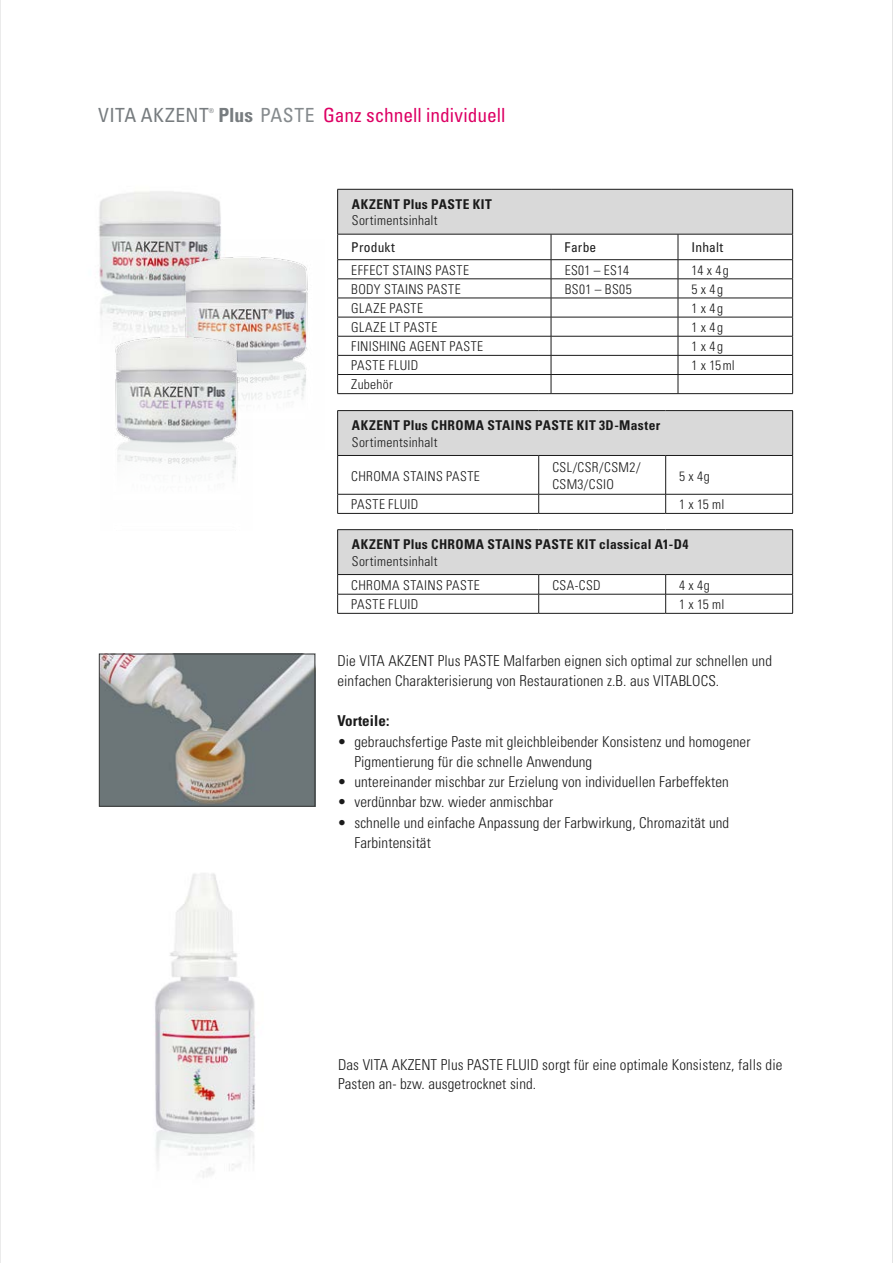
<style>
.page{position:relative;width:893px;height:1263px;background:#fff}
.page>*{position:absolute;margin:0;border:0;box-sizing:border-box;transform-origin:0 0}
.t1{font:condensed 19.5px "Univers LT";color:#dd0064}
.t2{font:condensed 19.5px "Univers LT";letter-spacing:.025em;color:#777c7f}
.t3{font:300 condensed 15px/20.2px "Univers LT";letter-spacing:.01em;color:#1a1a1a}
.t4{font:700 condensed 15px "Univers LT";letter-spacing:.01em;color:#1a1a1a}
.t5{font:300 condensed 13.5px/16.5px "Univers LT";letter-spacing:.025em;color:#1a1a1a}
.t6{font:700 condensed 13.5px "Univers LT";letter-spacing:.03em;color:#1a1a1a}
.t7{font:condensed 13.5px "Univers LT";letter-spacing:.015em;color:#1a1a1a}
.t8{font:condensed 6.6px "Univers LT";color:#777c7f}
.s1{font-weight:700;color:#777c7f}
.s2{color:#858a8d}
</style>
<div class="page">
<img style="left:155px;top:873px;width:101px;height:305px">
<img style="left:101px;top:656px;width:212px;height:148px">
<div style="left:99px;top:654px;width:216px;height:152px;border:1px solid #3b3b3a"></div>
<img style="left:99px;top:191px;width:122px;height:129px">
<img style="left:172px;top:239px;width:136px;height:160px">
<img style="left:113px;top:320px;width:140px;height:159px">
<hr style="left:0;top:0;width:1px;height:1263px;background:#dadada">
<hr style="left:892px;top:0;width:1px;height:1263px;background:#dadada">
<div style="left:338px;top:411px;width:455px;height:44px;background:#d9d9d9"></div>
<hr style="left:792px;top:411px;width:1px;height:44px;background:#1a1a1a">
<hr style="left:337px;top:455px;width:202px;height:1px;background:#1a1a1a">
<hr style="left:539px;top:455px;width:127px;height:1px;background:#1a1a1a">
<hr style="left:666px;top:455px;width:127px;height:1px;background:#1a1a1a">
<hr style="left:337px;top:410px;width:202px;height:1px;background:#1a1a1a">
<hr style="left:337px;top:411px;width:1px;height:44px;background:#1a1a1a">
<hr style="left:539px;top:410px;width:127px;height:1px;background:#1a1a1a">
<hr style="left:666px;top:410px;width:127px;height:1px;background:#1a1a1a">
<hr style="left:337px;top:456px;width:1px;height:38px;background:#1a1a1a">
<hr style="left:538px;top:456px;width:1px;height:38px;background:#1a1a1a">
<hr style="left:665px;top:456px;width:1px;height:38px;background:#1a1a1a">
<hr style="left:792px;top:456px;width:1px;height:38px;background:#1a1a1a">
<hr style="left:337px;top:494px;width:202px;height:1px;background:#1a1a1a">
<svg style="left:337px;top:494px;width:1px;height:19px"></svg>
<hr style="left:539px;top:494px;width:127px;height:1px;background:#1a1a1a">
<svg style="left:538px;top:494px;width:1px;height:19px"></svg>
<hr style="left:666px;top:494px;width:127px;height:1px;background:#1a1a1a">
<svg style="left:665px;top:494px;width:1px;height:19px"></svg>
<svg style="left:792px;top:494px;width:1px;height:19px"></svg>
<hr style="left:337px;top:513px;width:202px;height:1px;background:#1a1a1a">
<hr style="left:539px;top:513px;width:127px;height:1px;background:#1a1a1a">
<hr style="left:666px;top:513px;width:127px;height:1px;background:#1a1a1a">
<div style="left:338px;top:189px;width:455px;height:45px;background:#d9d9d9"></div>
<hr style="left:792px;top:189px;width:1px;height:45px;background:#1a1a1a">
<hr style="left:337px;top:234px;width:214px;height:1px;background:#1a1a1a">
<hr style="left:551px;top:234px;width:127px;height:1px;background:#1a1a1a">
<hr style="left:678px;top:234px;width:115px;height:1px;background:#1a1a1a">
<hr style="left:337px;top:189px;width:214px;height:1px;background:#1a1a1a">
<hr style="left:337px;top:189px;width:1px;height:45px;background:#1a1a1a">
<hr style="left:551px;top:189px;width:127px;height:1px;background:#1a1a1a">
<hr style="left:678px;top:189px;width:115px;height:1px;background:#1a1a1a">
<hr style="left:337px;top:259px;width:214px;height:1px;background:#1a1a1a">
<hr style="left:551px;top:259px;width:127px;height:1px;background:#1a1a1a">
<hr style="left:678px;top:259px;width:115px;height:1px;background:#1a1a1a">
<hr style="left:337px;top:279px;width:214px;height:1px;background:#1a1a1a">
<hr style="left:551px;top:279px;width:127px;height:1px;background:#1a1a1a">
<hr style="left:678px;top:279px;width:115px;height:1px;background:#1a1a1a">
<hr style="left:337px;top:298px;width:214px;height:1px;background:#1a1a1a">
<hr style="left:551px;top:298px;width:127px;height:1px;background:#1a1a1a">
<hr style="left:678px;top:298px;width:115px;height:1px;background:#1a1a1a">
<hr style="left:337px;top:317px;width:214px;height:1px;background:#1a1a1a">
<hr style="left:551px;top:317px;width:127px;height:1px;background:#1a1a1a">
<hr style="left:678px;top:317px;width:115px;height:1px;background:#1a1a1a">
<hr style="left:337px;top:336px;width:214px;height:1px;background:#1a1a1a">
<hr style="left:551px;top:336px;width:127px;height:1px;background:#1a1a1a">
<hr style="left:678px;top:336px;width:115px;height:1px;background:#1a1a1a">
<hr style="left:337px;top:355px;width:214px;height:1px;background:#1a1a1a">
<hr style="left:551px;top:355px;width:127px;height:1px;background:#1a1a1a">
<hr style="left:678px;top:355px;width:115px;height:1px;background:#1a1a1a">
<hr style="left:337px;top:374px;width:214px;height:1px;background:#1a1a1a">
<svg style="left:337px;top:234px;width:1px;height:159px"></svg>
<hr style="left:551px;top:374px;width:127px;height:1px;background:#1a1a1a">
<svg style="left:551px;top:234px;width:1px;height:159px"></svg>
<hr style="left:678px;top:374px;width:115px;height:1px;background:#1a1a1a">
<svg style="left:678px;top:234px;width:1px;height:159px"></svg>
<svg style="left:792px;top:234px;width:1px;height:159px"></svg>
<hr style="left:337px;top:393px;width:214px;height:1px;background:#1a1a1a">
<hr style="left:551px;top:393px;width:127px;height:1px;background:#1a1a1a">
<hr style="left:678px;top:393px;width:115px;height:1px;background:#1a1a1a">
<div style="left:338px;top:530px;width:455px;height:44px;background:#d9d9d9"></div>
<hr style="left:792px;top:530px;width:1px;height:44px;background:#1a1a1a">
<hr style="left:337px;top:574px;width:202px;height:1px;background:#1a1a1a">
<hr style="left:539px;top:574px;width:127px;height:1px;background:#1a1a1a">
<hr style="left:666px;top:574px;width:127px;height:1px;background:#1a1a1a">
<hr style="left:337px;top:529px;width:202px;height:1px;background:#1a1a1a">
<hr style="left:337px;top:530px;width:1px;height:44px;background:#1a1a1a">
<hr style="left:539px;top:529px;width:127px;height:1px;background:#1a1a1a">
<hr style="left:666px;top:529px;width:127px;height:1px;background:#1a1a1a">
<hr style="left:337px;top:594px;width:202px;height:1px;background:#1a1a1a">
<svg style="left:337px;top:575px;width:1px;height:38px"></svg>
<hr style="left:539px;top:594px;width:127px;height:1px;background:#1a1a1a">
<svg style="left:538px;top:575px;width:1px;height:38px"></svg>
<hr style="left:666px;top:594px;width:127px;height:1px;background:#1a1a1a">
<svg style="left:665px;top:575px;width:1px;height:38px"></svg>
<svg style="left:792px;top:575px;width:1px;height:38px"></svg>
<hr style="left:337px;top:613px;width:202px;height:1px;background:#1a1a1a">
<hr style="left:539px;top:613px;width:127px;height:1px;background:#1a1a1a">
<hr style="left:666px;top:613px;width:127px;height:1px;background:#1a1a1a">
<h1 class="t2" style="left:98px;top:103px;width:112px">VITA AKZENT</h1>
<p class="t8" style="left:209px;top:106px;width:7px">®</p>
<h1 class="t1" style="left:218px;top:103px;width:288px"><span class="s1">Plus</span> <span class="s2">PASTE</span> Ganz schnell individuell</h1>
<p class="t6" style="left:352px;top:196px;width:142px">AKZENT Plus PASTE KIT</p>
<p class="t5" style="left:352px;top:212px;width:87px">Sortimentsinhalt</p>
<p class="t7" style="left:351px;top:239px;width:45px">Produkt</p>
<p class="t7" style="left:565px;top:239px;width:33px">Farbe</p>
<p class="t7" style="left:692px;top:239px;width:33px">Inhalt</p>
<p class="t5" style="left:351px;top:262px;width:119px">EFFECT STAINS PASTE</p>
<p class="t5" style="left:565px;top:262px;width:66px">ES01 – ES14</p>
<p class="t5" style="left:692px;top:262px;width:39px">14 x 4g</p>
<p class="t5" style="left:351px;top:281px;width:111px">BODY STAINS PASTE</p>
<p class="t5" style="left:565px;top:281px;width:69px">BS01 – BS05</p>
<p class="t5" style="left:692px;top:281px;width:33px">5 x 4g</p>
<p class="t5" style="left:351px;top:300px;width:73px">GLAZE PASTE</p>
<p class="t5" style="left:692px;top:300px;width:33px">1 x 4g</p>
<p class="t5" style="left:351px;top:319px;width:88px">GLAZE LT PASTE</p>
<p class="t5" style="left:692px;top:319px;width:33px">1 x 4g</p>
<p class="t5" style="left:351px;top:338px;width:134px">FINISHING AGENT PASTE</p>
<p class="t5" style="left:692px;top:338px;width:33px">1 x 4g</p>
<p class="t5" style="left:351px;top:357px;width:69px">PASTE FLUID</p>
<p class="t5" style="left:692px;top:357px;width:45px">1 x 15ml</p>
<p class="t5" style="left:351px;top:376px;width:43px">Zubehör</p>
<p class="t6" style="left:352px;top:417px;width:310px">AKZENT Plus CHROMA STAINS PASTE KIT 3D-Master</p>
<p class="t5" style="left:352px;top:434px;width:87px">Sortimentsinhalt</p>
<p class="t5" style="left:351px;top:468px;width:130px">CHROMA STAINS PASTE</p>
<p class="t5" style="left:552px;top:459px;width:90px">CSL/CSR/CSM2/<br>CSM3/CSIO</p>
<p class="t5" style="left:679px;top:468px;width:32px">5 x 4g</p>
<p class="t5" style="left:351px;top:496px;width:69px">PASTE FLUID</p>
<p class="t5" style="left:679px;top:496px;width:47px">1 x 15 ml</p>
<p class="t6" style="left:352px;top:536px;width:338px">AKZENT Plus CHROMA STAINS PASTE KIT classical A1-D4</p>
<p class="t5" style="left:351px;top:549px;width:130px;line-height:24.3px">Sortimentsinhalt<br>CHROMA STAINS PASTE</p>
<p class="t5" style="left:552px;top:577px;width:50px">CSA-CSD</p>
<p class="t5" style="left:679px;top:577px;width:32px">4 x 4g</p>
<p class="t5" style="left:351px;top:596px;width:69px">PASTE FLUID</p>
<p class="t5" style="left:679px;top:596px;width:47px">1 x 15 ml</p>
<p class="t3" style="left:337px;top:650px;width:436px">Die VITA AKZENT Plus PASTE Malfarben eignen sich optimal zur schnellen und einfachen Charakterisierung von Restaurationen z.B. aus VITABLOCS.</p>
<p class="t4" style="left:337px;top:712px;width:54px">Vorteile:</p>
<p class="t3" style="left:354px;top:731px;width:398px;text-indent:-17px">• gebrauchsfertige Paste mit gleichbleibender Konsistenz und homogener<br>Pigmentierung für die schnelle Anwendung</p>
<p class="t3" style="left:337px;top:772px;width:393px">• untereinander mischbar zur Erzielung von individuellen Farbeffekten</p>
<p class="t3" style="left:337px;top:792px;width:217px">• verdünnbar bzw. wieder anmischbar</p>
<p class="t3" style="left:354px;top:812px;width:376px;text-indent:-17px">• schnelle und einfache Anpassung der Farbwirkung, Chromazität und<br>Farbintensität</p>
<p class="t3" style="left:338px;top:1055px;width:446px;line-height:19.5px">Das VITA AKZENT Plus PASTE FLUID sorgt für eine optimale Konsistenz, falls die<br>Pasten an- bzw. ausgetrocknet sind.</p>
</div>
